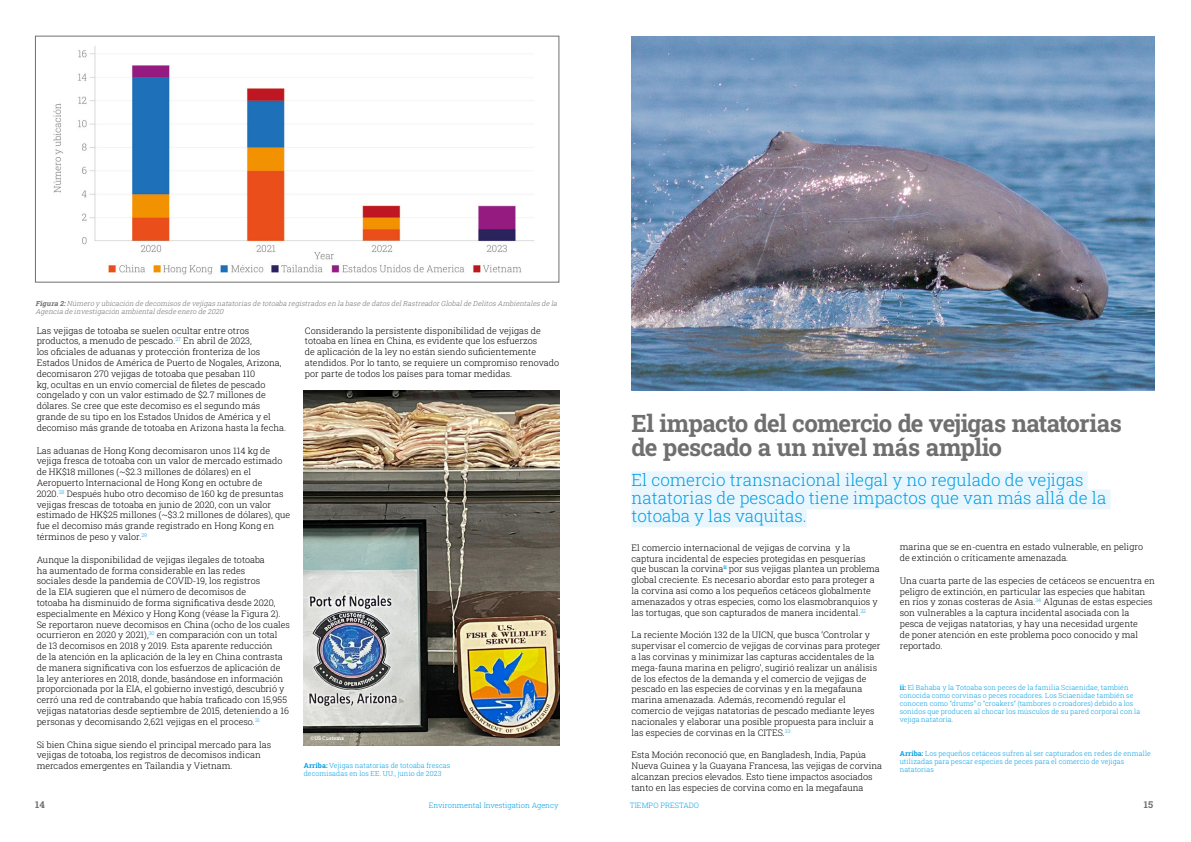
<style>
.page{position:relative;width:1191px;height:842px;background:#fff}
.page>*{position:absolute;margin:0;border:0;box-sizing:border-box;transform-origin:0 0}
.t1{font:24px/24px "Roboto Slab";letter-spacing:-.03em;color:#706f6f}
.t2{font:17px/18px "Roboto Slab";color:#009fe3}
.t3{font:9.5px "Roboto Slab";color:#706f6f}
.t4{font:9px/10.8px "Roboto Slab";color:#000}
.t5{font:7.5px "Roboto Slab";color:#009fe3}
.t6{font:7px/8px "Roboto Slab";letter-spacing:.015em;color:#009fe3}
.t7{font:italic 7px/8px "Roboto Slab";color:#706f6f}
.t8{font:5px "Roboto Slab";letter-spacing:.02em;color:#fff}
</style>
<div class="page">
<img style="left:53px;top:46px;width:482px;height:229px">
<div style="left:35px;top:36px;width:524px;height:246px;border:1px solid #706f6f"></div>
<div style="left:631px;top:471px;width:456px;height:20px;background:#eaf6fe"></div>
<div style="left:631px;top:489px;width:479px;height:20px;background:#eaf6fe"></div>
<div style="left:631px;top:507px;width:175px;height:20px;background:#eaf6fe"></div>
<img style="left:304px;top:390px;width:255px;height:355px">
<img style="left:631px;top:36px;width:524px;height:354px">
<p class="t7" style="left:35px;top:299px;width:525px">Figura 2:Número y ubicación dedecomisosdevejigasnatatoriasdetotoaba registradosen la basededatosdelRastreadorGlobaldeDelitosAmbientalesdela<br>Agencia deinvestigación ambientaldesdeenero de2020</p>
<p class="t4" style="left:37px;top:325px;width:251px">Las vejigas de totoaba se suelen ocultar entre otros productos, a menudo de pescado.<sup>27</sup> En abril de 2023,<br>los oficiales de aduanas y protección fronteriza de los Estados Unidos de América de Puerto de Nogales, Arizona, decomisaron 270 vejigas de totoaba que pesaban 110<br>kg, ocultas en un envío comercial de filetes de pescado congelado y con un valor estimado de $2.7 millones de dólares. Se cree que este decomiso es el segundo más grande de su tipo en los Estados Unidos de América y el decomiso más grande de totoaba en Arizona hasta la fecha.</p>
<p class="t4" style="left:37px;top:445px;width:255px">Las aduanas de Hong Kong decomisaron unos 114 kg de vejiga fresca de totoaba con un valor de mercado estimado de HK$18 millones (~$2.3 millones de dólares) en el Aeropuerto Internacional de Hong Kong en octubre de 2020.<sup>28</sup> Después hubo otro decomiso de 160 kg de presuntas vejigas frescas de totoaba en junio de 2020, con un valor estimado de HK$25 millones (~$3.2 millones de dólares), que fue el decomiso más grande registrado en Hong Kong en términos de peso y valor.<sup>29</sup></p>
<p class="t4" style="left:37px;top:554px;width:255px">Aunque la disponibilidad de vejigas ilegales de totoaba<br>ha aumentado de forma considerable en las redes<br>sociales desde la pandemia de COVID-19, los registros<br>de la EIA sugieren que el número de decomisos de<br>totoaba ha disminuido de forma significativa desde 2020, especialmente en México y Hong Kong (véase la Figura 2).<br>Se reportaron nueve decomisos en China (ocho de los cuales ocurrieron en 2020 y 2021),<sup>30</sup> en comparación con un total<br>de 13 decomisos en 2018 y 2019. Esta aparente reducción<br>de la atención en la aplicación de la ley en China contrasta de manera significativa con los esfuerzos de aplicación de la ley anteriores en 2018, donde, basándose en información proporcionada por la EIA, el gobierno investigó, descubrió y cerró una red de contrabando que había traficado con 15,955 vejigas natatorias desde septiembre de 2015, deteniendo a 16 personas y decomisando 2,621 vejigas en el proceso.<sup>31</sup></p>
<p class="t4" style="left:37px;top:739px;width:236px">Si bien China sigue siendo el principal mercado para las vejigas de totoaba, los registros de decomisos indican mercados emergentes en Tailandia y Vietnam.</p>
<p class="t4" style="left:305px;top:325px;width:256px">Considerando la persistente disponibilidad de vejigas de totoaba en línea en China, es evidente que los esfuerzos<br>de aplicación de la ley no están siendo suficientemente atendidos. Por lo tanto, se requiere un compromiso renovado por parte de todos los países para tomar medidas.</p>
<p class="t8" style="left:310px;top:734px;width:35px">©US Customs</p>
<p class="t6" style="left:304px;top:761px;width:148px">Arriba: Vejigas natatorias de totoaba frescas decomisadas en los EE. UU., junio de 2023</p>
<h1 class="t1" style="left:631px;top:411px;width:492px">El impacto del comercio de vejigas natatorias de pescado a un nivel más amplio</h1>
<h2 class="t2" style="left:631px;top:470px;width:476px">El comercio transnacional ilegal y no regulado de vejigas natatorias de pescado tiene impactos que van más allá de la totoaba y las vaquitas.</h2>
<p class="t4" style="left:631px;top:542px;width:250px">El comercio internacional de vejigas de corvina y la captura incidental de especies protegidas en pesquerías que buscan la corvina<sup>ii</sup> por sus vejigas plantea un problema global creciente. Es necesario abordar esto para proteger a la corvina así como a los pequeños cetáceos globalmente amenazados y otras especies, como los elasmobranquios y las tortugas, que son capturados de manera incidental.<sup>32</sup></p>
<p class="t4" style="left:631px;top:629px;width:250px">La reciente Moción 132 de la UICN, que busca ‘Controlar y supervisar el comercio de vejigas de corvinas para proteger a las corvinas y minimizar las capturas accidentales de la mega-fauna marina en peligro’, sugirió realizar un análisis de los efectos de la demanda y el comercio de vejigas de pescado en las especies de corvinas y en la megafauna marina amenazada. Además, recomendó regular el comercio de vejigas natatorias de pescado mediante leyes nacionales y elaborar una posible propuesta para incluir a las especies de corvinas en la CITES.<sup>33</sup></p>
<p class="t4" style="left:631px;top:749px;width:252px">Esta Moción reconoció que, en Bangladesh, India, Papúa Nueva Guinea y la Guayana Francesa, las vejigas de corvina alcanzan precios elevados. Esto tiene impactos asociados tanto en las especies de corvina como en la megafauna</p>
<p class="t4" style="left:899px;top:541px;width:245px">marina que se en-cuentra en estado vulnerable, en peligro de extinción o críticamente amenazada.</p>
<p class="t4" style="left:899px;top:575px;width:257px">Una cuarta parte de las especies de cetáceos se encuentra en peligro de extinción, en particular las especies que habitan en ríos y zonas costeras de Asia.<sup>34</sup> Algunas de estas especies son vulnerables a la captura incidental asociada con la pesca de vejigas natatorias, y hay una necesidad urgente<br>de poner atención en este problema poco conocido y mal reportado.</p>
<p class="t6" style="left:899px;top:683px;width:242px">ii: El Bahaba y la Totoaba son peces de la familia Sciaenidae, también conocida como corvinas o peces rocadores. Los Sciaenidae también se conocen como “drums” o “croakers” (tambores o croadores) debido a los sonidos que producen al chocar los músculos de su pared corporal con la vejiga natatoria.</p>
<p class="t6" style="left:899px;top:749px;width:253px">Arriba: Los pequeños cetáceos sufren al ser capturados en redes de enmalle utilizadas para pescar especies de peces para el comercio de vejigas natatorias</p>
<p class="t3" style="left:35px;top:798px;width:11px">14</p>
<p class="t5" style="left:429px;top:800px;width:131px">Environmental Investigation Agency</p>
<p class="t5" style="left:630px;top:800px;width:71px">TIEMPO PRESTADO</p>
<p class="t3" style="left:1143px;top:798px;width:11px">15</p>
</div>
